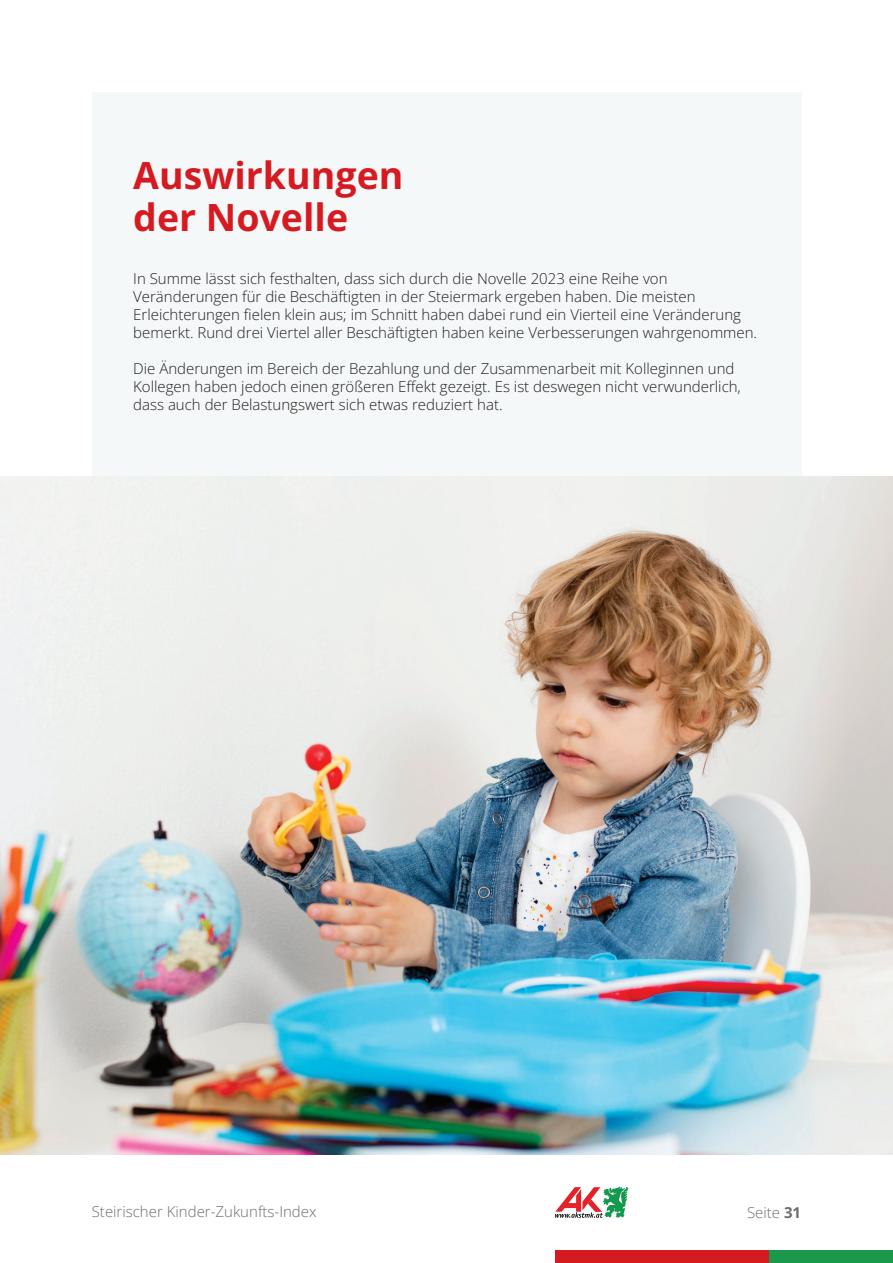
<style>
.page{position:relative;width:893px;height:1263px;background:#fff}
.page>*{position:absolute;margin:0;border:0;box-sizing:border-box;transform-origin:0 0}
.t1{font:700 37.5px/42px "Open Sans";color:#d61a21}
.t2{font:300 15px/18px "Open Sans";color:#231f20}
.t3{font:300 15px "Open Sans";color:#6c6d70}
.s1{font-weight:700}
</style>
<div class="page">
<div style="left:689px;top:1250px;width:204px;height:13px;background:#199949"></div>
<div style="left:555px;top:1250px;width:213px;height:13px;background:#d61a21"></div>
<svg style="left:555px;top:1186px;width:74px;height:32px"></svg>
<div style="left:92px;top:92px;width:709px;height:491px;background:#f5f8f8"></div>
<img style="left:0;top:477px;width:893px;height:678px">
<h1 class="t1" style="left:133px;top:153px;width:272px">Auswirkungen der Novelle</h1>
<p class="t2" style="left:133px;top:269px;width:625px">In Summe lässt sich festhalten, dass sich durch die Novelle 2023 eine Reihe von Veränderungen für die Beschäftigten in der Steiermark ergeben haben. Die meisten Erleichterungen fielen klein aus; im Schnitt haben dabei rund ein Vierteil eine Veränderung bemerkt. Rund drei Viertel aller Beschäftigten haben keine Verbesserungen wahrgenommen.</p>
<p class="t2" style="left:133px;top:359px;width:609px">Die Änderungen im Bereich der Bezahlung und der Zusammenarbeit mit Kolleginnen und<br>Kollegen haben jedoch einen größeren Effekt gezeigt. Es ist deswegen nicht verwunderlich, dass auch der Belastungswert sich etwas reduziert hat.</p>
<p class="t3" style="left:92px;top:1201px;width:226px">Steirischer Kinder-Zukunfts-Index</p>
<p class="t3" style="left:747px;top:1202px;width:56px">Seite <span class="s1">31</span></p>
</div>
